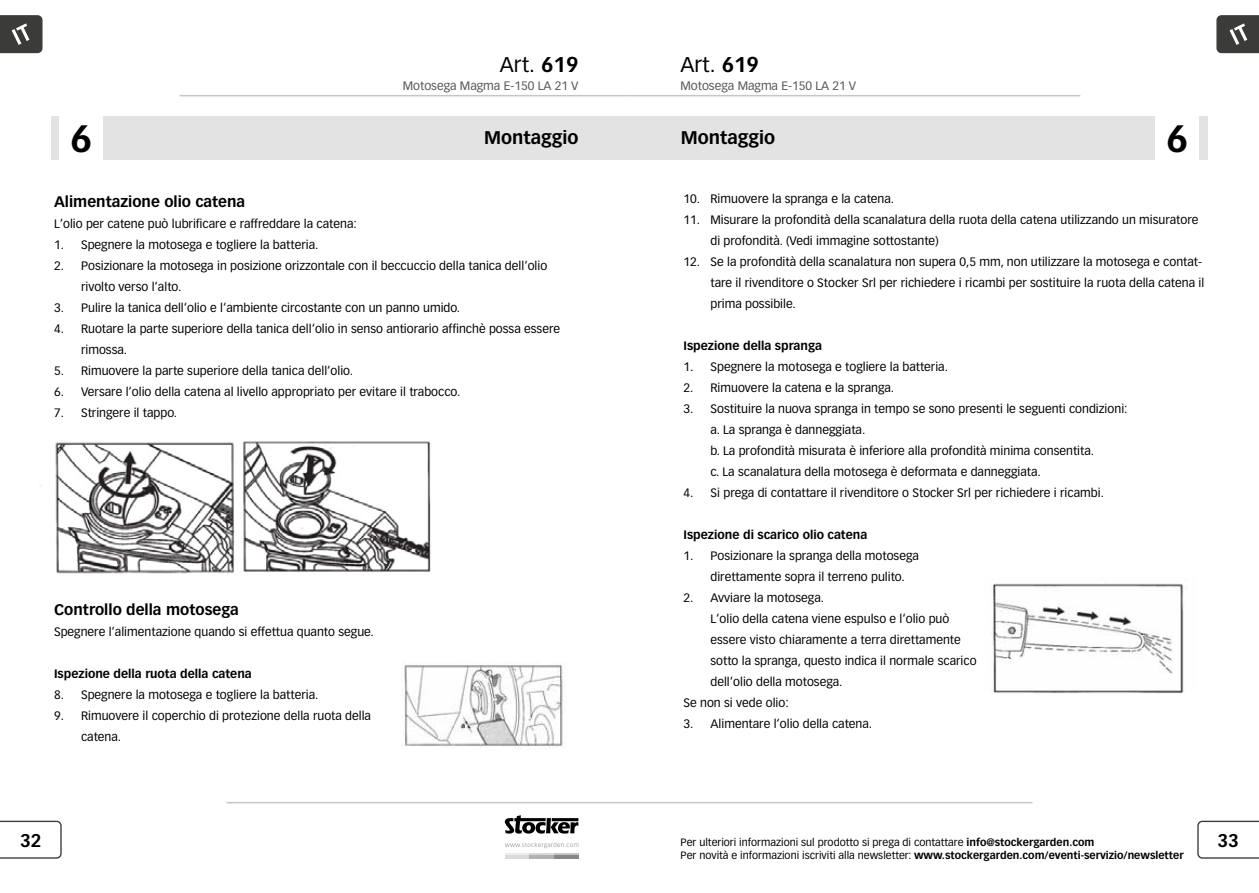
<style>
.page{position:relative;width:1259px;height:893px;background:#fff}
.page>*{position:absolute;margin:0;border:0;box-sizing:border-box;transform-origin:0 0}
.t1{font:700 37.5px "Vectora LT Std";color:#000}
.t2{font:21px "Vectora LT Std";color:#000}
.t3{font:700 18px "Vectora LT Std";color:#000}
.t4{font:700 15px "Vectora LT Std";color:#000}
.t5{font:12px/21px "Vectora LT Std";color:#000}
.t6{font:700 12px "Vectora LT Std";color:#000}
.t7{font:12px "Vectora LT Std";color:#565656}
.t8{font:700 10.5px "Vectora LT Std";color:#000}
.t9{font:10.5px "Vectora LT Std";color:#000}
.s1{font-weight:700}
.s2{font-weight:400}
</style>
<div class="page">
<hr style="left:226px;top:802px;width:403px;height:1px;background:#c5c6c6">
<hr style="left:629px;top:802px;width:403px;height:1px;background:#c5c6c6">
<svg style="left:1197px;top:821px;width:62px;height:38px"></svg>
<svg style="left:0;top:821px;width:62px;height:38px"></svg>
<svg style="left:505px;top:815px;width:73px;height:19px"></svg>
<svg style="left:505px;top:842px;width:73px;height:6px"></svg>
<hr style="left:505px;top:853px;width:24px;height:2px;background:#ececed">
<hr style="left:529px;top:853px;width:25px;height:2px;background:#dadada">
<hr style="left:554px;top:853px;width:24px;height:2px;background:#c5c6c6">
<hr style="left:505px;top:855px;width:24px;height:4px;background:#dadada">
<hr style="left:529px;top:855px;width:25px;height:4px;background:#b1b2b3">
<hr style="left:554px;top:855px;width:24px;height:4px;background:#878786">
<hr style="left:179px;top:95px;width:450px;height:1px;background:#c5c6c6">
<hr style="left:629px;top:95px;width:451px;height:1px;background:#c5c6c6">
<svg style="left:1216px;top:15px;width:43px;height:38px;background:#4d4d4c"></svg>
<svg style="left:0;top:15px;width:43px;height:38px;background:#4d4d4c"></svg>
<div style="left:51px;top:116px;width:578px;height:44px;background:#e3e3e3"></div>
<div style="left:60px;top:116px;width:43px;height:44px;background:#fff"></div>
<div style="left:629px;top:116px;width:579px;height:44px;background:#e3e3e3"></div>
<div style="left:1155px;top:116px;width:44px;height:44px;background:#fff"></div>
<img style="left:402px;top:663px;width:161px;height:85px">
<img style="left:992px;top:583px;width:195px;height:110px">
<img style="left:40px;top:441px;width:391px;height:133px">
<h2 class="t2" style="left:500px;top:53px;width:80px">Art. <span class="s1">619</span></h2>
<p class="t7" style="left:403px;top:79px;width:177px">Motosega Magma E-150 LA 21 V</p>
<h1 class="t1" style="left:70px;top:116px;width:24px">6</h1>
<h3 class="t3" style="left:484px;top:126px;width:96px">Montaggio</h3>
<p class="t4" style="left:54px;top:193px;width:193px">Alimentazione olio catena</p>
<p class="t5" style="left:54px;top:213px;width:304px">L‘olio per catene può lubrificare e raffreddare la catena:</p>
<p class="t5" style="left:54px;top:234px;width:266px">1. Spegnere la motosega e togliere la batteria.</p>
<p class="t5" style="left:81px;top:255px;width:468px;text-indent:-27px">2. Posizionare la motosega in posizione orizzontale con il beccuccio della tanica dell‘olio rivolto verso l‘alto.</p>
<p class="t5" style="left:54px;top:297px;width:408px">3. Pulire la tanica dell‘olio e l‘ambiente circostante con un panno umido.</p>
<p class="t5" style="left:81px;top:318px;width:480px;text-indent:-27px">4. Ruotare la parte superiore della tanica dell‘olio in senso antiorario affinchè possa essere rimossa.</p>
<p class="t5" style="left:54px;top:360px;width:300px">5. Rimuovere la parte superiore della tanica dell‘olio.</p>
<p class="t5" style="left:54px;top:381px;width:408px">6. Versare l‘olio della catena al livello appropriato per evitare il trabocco.</p>
<p class="t5" style="left:54px;top:402px;width:125px">7. Stringere il tappo.</p>
<p class="t4" style="left:54px;top:601px;width:186px">Controllo della motosega</p>
<p class="t5" style="left:54px;top:621px;width:321px">Spegnere l‘alimentazione quando si effettua quanto segue.</p>
<p class="t6" style="left:54px;top:667px;width:199px">Ispezione della ruota della catena</p>
<p class="t5" style="left:54px;top:684px;width:266px">8. Spegnere la motosega e togliere la batteria.</p>
<p class="t5" style="left:81px;top:705px;width:291px;text-indent:-27px">9. Rimuovere il coperchio di protezione della ruota della catena.</p>
<h2 class="t2" style="left:680px;top:52px;width:80px">Art. <span class="s1">619</span></h2>
<p class="t7" style="left:680px;top:79px;width:177px">Motosega Magma E-150 LA 21 V</p>
<h3 class="t3" style="left:680px;top:126px;width:96px">Montaggio</h3>
<h1 class="t1" style="left:1166px;top:116px;width:24px">6</h1>
<p class="t5" style="left:683px;top:188px;width:212px">10. Rimuovere la spranga e la catena.</p>
<p class="t5" style="left:710px;top:209px;width:489px;text-indent:-27px">11. Misurare la profondità della scanalatura della ruota della catena utilizzando un misuratore di profondità. (Vedi immagine sottostante)</p>
<p class="t5" style="left:710px;top:251px;width:495px;text-indent:-27px">12. Se la profondità della scanalatura non supera 0,5 mm, non utilizzare la motosega e contat&shy;tare il rivenditore o Stocker Srl per richiedere i ricambi per sostituire la ruota della catena il prima possibile.</p>
<p class="t6" style="left:683px;top:338px;width:140px">Ispezione della spranga</p>
<p class="t5" style="left:683px;top:356px;width:266px">1. Spegnere la motosega e togliere la batteria.</p>
<p class="t5" style="left:683px;top:377px;width:212px">2. Rimuovere la catena e la spranga.</p>
<p class="t5" style="left:710px;top:398px;width:418px;text-indent:-27px">3. Sostituire la nuova spranga in tempo se sono presenti le seguenti condizioni: a. La spranga è danneggiata.<br>b. La profondità misurata è inferiore alla profondità minima consentita.<br>c. La scanalatura della motosega è deformata e danneggiata.</p>
<p class="t5" style="left:683px;top:482px;width:422px">4. Si prega di contattare il rivenditore o Stocker Srl per richiedere i ricambi.</p>
<p class="t6" style="left:683px;top:527px;width:185px">Ispezione di scarico olio catena</p>
<p class="t5" style="left:710px;top:545px;width:210px;text-indent:-27px">1. Posizionare la spranga della motosega direttamente sopra il terreno pulito.</p>
<p class="t5" style="left:683px;top:587px;width:142px">2. Avviare la motosega.</p>
<p class="t5" style="left:710px;top:608px;width:240px">L‘olio della catena viene espulso e l‘olio può</p>
<p class="t5" style="left:710px;top:629px;width:252px">essere visto chiaramente a terra direttamente</p>
<p class="t5" style="left:710px;top:650px;width:267px">sotto la spranga, questo indica il normale scarico</p>
<p class="t5" style="left:710px;top:671px;width:134px">dell‘olio della motosega.</p>
<p class="t5" style="left:683px;top:692px;width:107px">Se non si vede olio:</p>
<p class="t5" style="left:683px;top:713px;width:190px">3. Alimentare l‘olio della catena.</p>
<h3 class="t3" style="left:20px;top:829px;width:23px">32</h3>
<p class="t9" style="left:680px;top:836px;width:415px">Per ulteriori informazioni sul prodotto si prega di contattare <span class="s1">info@stockergarden.com</span></p>
<h3 class="t3" style="left:1217px;top:829px;width:23px">33</h3>
<p class="t8" style="left:680px;top:849px;width:504px"><span class="s2">Per novità e informazioni iscriviti alla newsletter:</span> www.stockergarden.com/eventi-servizio/newsletter</p>
</div>
